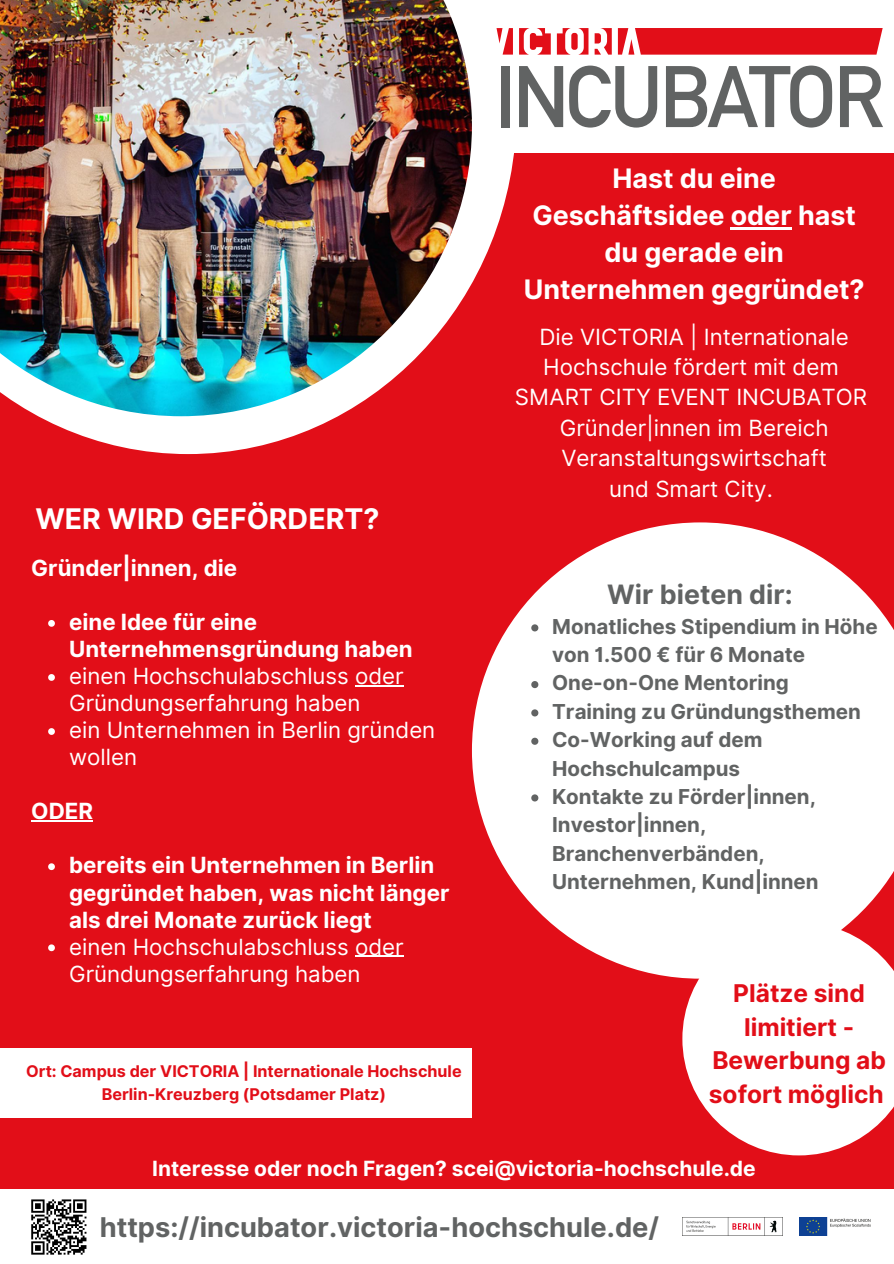
<style>
.page{position:relative;width:894px;height:1264px;background:#fff}
.page>*{position:absolute;margin:0;border:0;box-sizing:border-box;transform-origin:0 0}
.t1{font:700 28.5px "Inter";color:#fff}
.t2{font:700 27.15px "Inter";color:#616363}
.t3{font:700 26.85px/37.2px "Inter";color:#fff;text-align:center}
.t4{font:700 26.7px "Inter";color:#616363}
.t5{font:700 24.45px/33.8px "Inter";color:#e20e18;text-align:center}
.t6{font:22.35px/27px "Inter";color:#fff}
.t7{font:700 22.35px/27px "Inter";color:#fff}
.t8{font:700 21px "Inter";color:#fff}
.t9{font:700 20.55px/28.3px "Inter";color:#616363}
.t10{font:700 16.05px/22.5px "Inter";color:#e20e18;text-align:center}
</style>
<div class="page">
<div style="left:0;top:0;width:893px;height:1263px;background:#e20e18"></div>
<svg style="left:38px;top:0;width:478px;height:454px"></svg>
<img style="left:0;top:0;width:472px;height:416px">
<div style="left:0;top:1189px;width:893px;height:74px;background:#fff"></div>
<div style="left:474px;top:0;width:419px;height:152px;background:#fff"></div>
<div style="left:501px;top:66px;width:9px;height:61px;background:#616363"></div>
<svg style="left:519px;top:66px;width:44px;height:61px"></svg>
<svg style="left:569px;top:66px;width:88px;height:62px"></svg>
<svg style="left:666px;top:66px;width:165px;height:62px"></svg>
<svg style="left:840px;top:66px;width:42px;height:61px"></svg>
<svg style="left:519px;top:28px;width:31px;height:27px"></svg>
<svg style="left:496px;top:28px;width:17px;height:27px"></svg>
<svg style="left:617px;top:28px;width:265px;height:27px;background:#e31e27"></svg>
<svg style="left:556px;top:28px;width:32px;height:27px"></svg>
<svg style="left:594px;top:28px;width:17px;height:27px"></svg>
<svg style="left:472px;top:522px;width:421px;height:456px;fill:#fff"></svg>
<div style="left:0;top:1047px;width:472px;height:70px;background:#fff"></div>
<svg style="left:682px;top:922px;width:211px;height:233px;background:#fbe2e3"></svg>
<svg style="left:31px;top:1199px;width:55px;height:55px"></svg>
<svg style="left:48px;top:620px;width:7px;height:6px"></svg>
<svg style="left:48px;top:674px;width:7px;height:6px"></svg>
<hr style="left:355px;top:685px;width:48px;height:1px;background:#fff">
<svg style="left:48px;top:728px;width:7px;height:7px"></svg>
<svg style="left:48px;top:863px;width:7px;height:7px"></svg>
<svg style="left:48px;top:944px;width:7px;height:7px"></svg>
<hr style="left:355px;top:955px;width:48px;height:1px;background:#fff">
<hr style="left:31px;top:820px;width:62px;height:1px;background:#fff">
<svg style="left:531px;top:624px;width:7px;height:7px"></svg>
<svg style="left:531px;top:681px;width:7px;height:7px"></svg>
<svg style="left:531px;top:709px;width:7px;height:7px"></svg>
<svg style="left:531px;top:737px;width:7px;height:7px"></svg>
<svg style="left:531px;top:794px;width:7px;height:7px"></svg>
<hr style="left:730px;top:227px;width:61px;height:2px;background:#fff">
<img style="left:682px;top:1217px;width:100px;height:18px">
<img style="left:799px;top:1217px;width:70px;height:18px">
<p class="t1" style="left:35px;top:501px;width:345px">WER WIRD GEFÖRDERT?</p>
<p class="t7" style="left:31px;top:554px;width:207px">Gründer|innen, die</p>
<p class="t7" style="left:69px;top:608px;width:345px">eine Idee für eine<br>Unternehmensgründung haben</p>
<p class="t6" style="left:69px;top:662px;width:336px">einen Hochschulabschluss oder<br>Gründungserfahrung haben</p>
<p class="t6" style="left:69px;top:716px;width:367px">ein Unternehmen in Berlin gründen wollen</p>
<p class="t7" style="left:31px;top:797px;width:63px">ODER</p>
<p class="t7" style="left:69px;top:851px;width:382px">bereits ein Unternehmen in Berlin gegründet haben, was nicht länger als drei Monate zurück liegt</p>
<p class="t6" style="left:69px;top:932px;width:336px">einen Hochschulabschluss oder<br>Gründungserfahrung haben</p>
<p class="t10" style="left:26px;top:1060px;width:437px">Ort: Campus der VICTORIA | Internationale Hochschule<br>Berlin-Kreuzberg (Potsdamer Platz)</p>
<p class="t3" style="left:523px;top:159px;width:342px">Hast du eine<br>Geschäftsidee oder hast du gerade ein<br>Unternehmen gegründet?</p>
<p class="t6" style="left:539px;top:321px;width:311px;line-height:30.5px">Die VICTORIA | Internationale<br>Hochschule fördert mit dem</p>
<p class="t6" style="left:515px;top:384px;width:353px">SMART CITY EVENT INCUBATOR</p>
<p class="t6" style="left:559px;top:412px;width:270px;line-height:30.5px">Gründer|innen im Bereich<br>Veranstaltungswirtschaft</p>
<p class="t6" style="left:609px;top:475px;width:165px">und Smart City.</p>
<p class="t4" style="left:607px;top:578px;width:187px">Wir bieten dir:</p>
<p class="t9" style="left:552px;top:612px;width:327px">Monatliches Stipendium in Höhe von 1.500 € für 6 Monate</p>
<p class="t9" style="left:552px;top:669px;width:238px">One-on-One Mentoring</p>
<p class="t9" style="left:552px;top:697px;width:310px">Training zu Gründungsthemen</p>
<p class="t9" style="left:552px;top:725px;width:212px">Co-Working auf dem<br>Hochschulcampus</p>
<p class="t9" style="left:552px;top:782px;width:268px">Kontakte zu Förder|innen,<br>Investor|innen,<br>Branchenverbänden,<br>Unternehmen, Kund|innen</p>
<p class="t5" style="left:733px;top:976px;width:133px">Plätze sind limitiert -</p>
<p class="t5" style="left:708px;top:1043px;width:178px;text-align:left">Bewerbung ab sofort möglich</p>
<p class="t8" style="left:152px;top:1155px;width:605px">Interesse oder noch Fragen? scei@victoria-hochschule.de</p>
<p class="t2" style="left:100px;top:1210px;width:560px">https://incubator.victoria-hochschule.de/</p>
</div>
